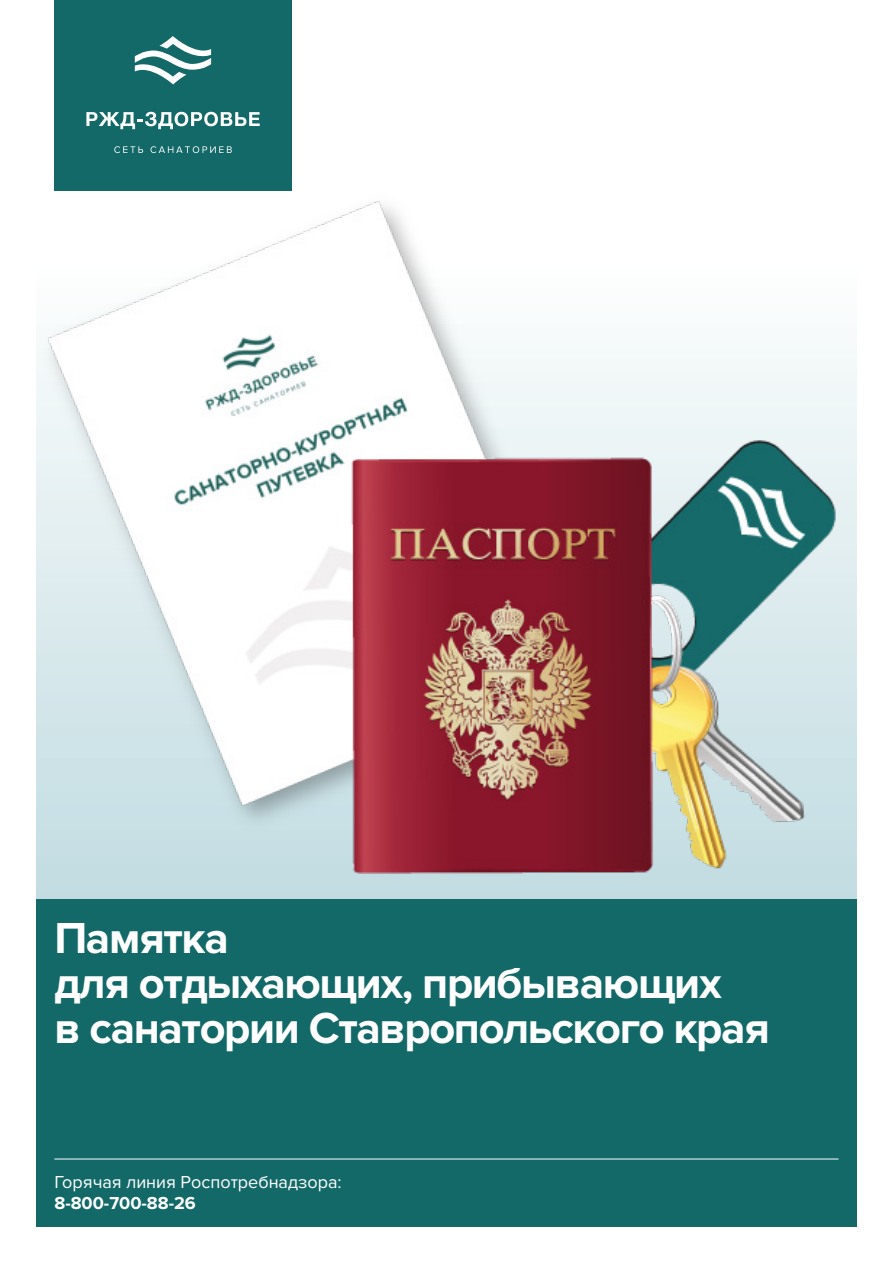
<style>
.page{position:relative;width:893px;height:1263px;background:#fff}
.page>*{position:absolute;margin:0;border:0;box-sizing:border-box;transform-origin:0 0}
.t1{font:700 45px/45px "Proxima Nova";letter-spacing:-.03em;color:#fff}
.t2{font:18px "Proxima Nova";color:#fff}
.t3{font:700 18px "Proxima Nova";color:#fff}
</style>
<div class="page">
<div style="left:36px;top:36px;width:821px;height:863px;background:linear-gradient(to bottom,#fff,#c4dde3)"></div>
<div style="left:36px;top:899px;width:821px;height:328px;background:#136968"></div>
<hr style="left:54px;top:1158px;width:784px;height:1px;background:#fff">
<div style="left:54px;top:0;width:238px;height:191px;background:#136968"></div>
<svg style="left:135px;top:36px;width:76px;height:48px"></svg>
<img style="left:36px;top:97px;width:811px;height:802px">
<p class="t1" style="left:54px;top:917px;width:176px">Памятка</p>
<p class="t1" style="left:54px;top:962px;width:717px">для отдыхающих, прибывающих<br>в санатории Ставропольского края</p>
<p class="t2" style="left:54px;top:1172px;width:289px">Горячая линия Роспотребнадзора:</p>
<p class="t3" style="left:54px;top:1192px;width:143px">8-800-700-88-26</p>
</div>
